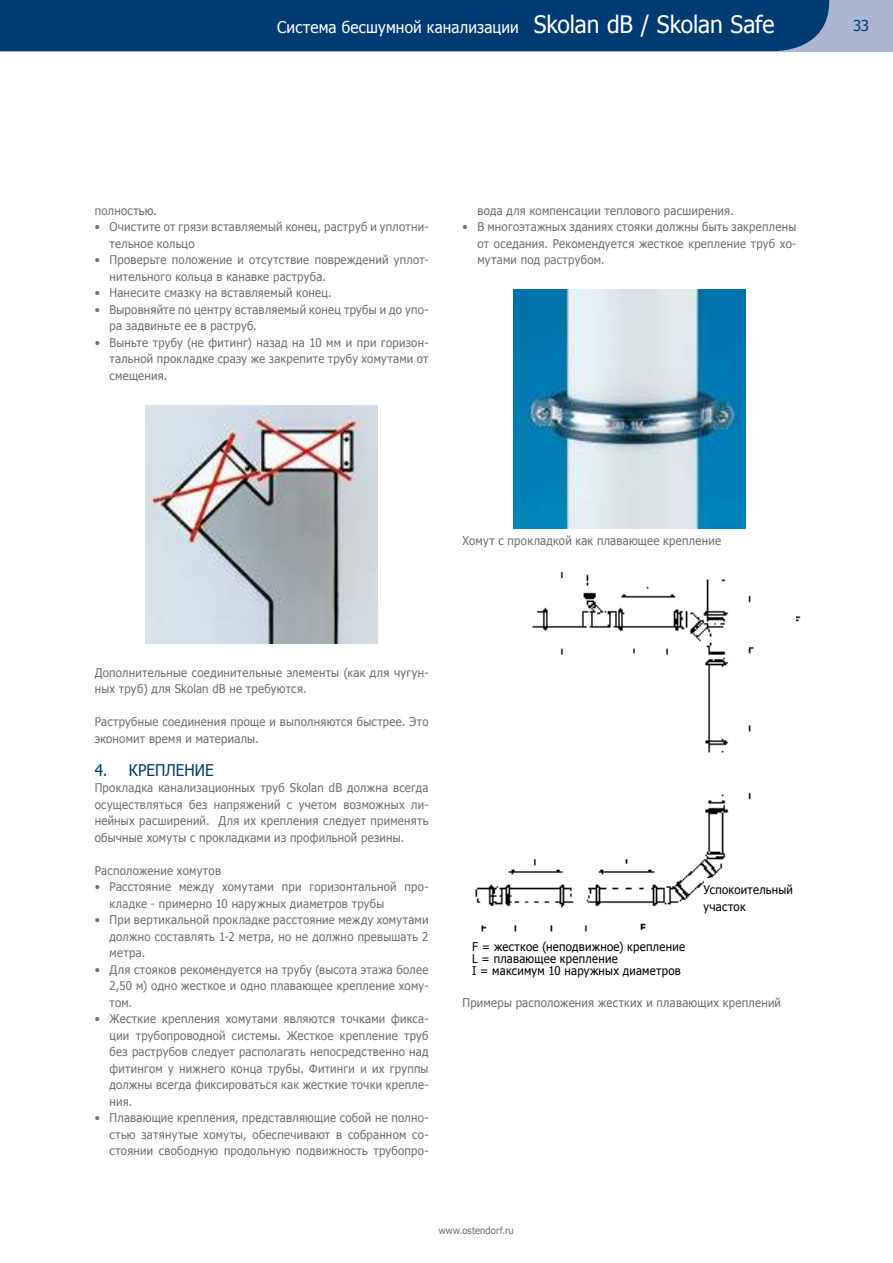
<style>
.page{position:relative;width:893px;height:1263px;background:#fff}
.page>*{position:absolute;margin:0;border:0;box-sizing:border-box;transform-origin:0 0}
.t1{font:16.2px "Tahoma";letter-spacing:.01em;color:#fff;scale:.95 1}
.t2{font:16.2px "Tahoma";color:#003b73;scale:.95 1}
.t3{font:15px "Tahoma";color:#003b73}
.t4{font:12px/16.5px "Tahoma";letter-spacing:.025em;color:#6f6f6e;text-align:justify;scale:.95 1}
.t5{font:12px/12px "Tahoma";letter-spacing:.025em;color:#000;scale:.95 1}
.t6{font:9.75px "Tahoma";letter-spacing:.02em;color:#6f6f6e;scale:.95 1}
.s1{font-size:24px}
</style>
<div class="page">
<img style="left:796px;top:616px;width:5px;height:6px">
<img style="left:146px;top:405px;width:232px;height:239px">
<img style="left:513px;top:289px;width:232px;height:239px">
<img style="left:475px;top:571px;width:279px;height:361px">
<div style="left:703px;top:878px;width:97px;height:40px;background:#fff"></div>
<div style="left:0;top:0;width:893px;height:51px;background:#acb5d2"></div>
<div style="left:0;top:0;width:829px;height:51px;background:#003b73"></div>
<h1 class="t1" style="left:277px;top:16px;width:525px">Система бесшумной канализации <span class="s1">Skolan dB / Skolan Safe</span></h1>
<p class="t3" style="left:853px;top:16px;width:18px">33</p>
<p class="t4" style="left:95px;top:202px;width:67px">полностью.</p>
<p class="t4" style="left:110px;top:218px;width:337px;text-indent:-15px">• Очистите от грязи вставляемый конец, раструб и уплотни&shy;тельное кольцо</p>
<p class="t4" style="left:110px;top:251px;width:337px;text-indent:-15px">• Проверьте положение и отсутствие повреждений уплот&shy;нительного кольца в канавке раструба.</p>
<p class="t4" style="left:95px;top:284px;width:251px">• Нанесите смазку на вставляемый конец.</p>
<p class="t4" style="left:110px;top:301px;width:337px;text-indent:-15px">• Выровняйте по центру вставляемый конец трубы и до упо&shy;ра задвиньте ее в раструб.</p>
<p class="t4" style="left:110px;top:334px;width:337px;text-indent:-15px">• Выньте трубу (не фитинг) назад на 10 мм и при горизон&shy;тальной прокладке сразу же закрепите трубу хомутами от смещения.</p>
<p class="t4" style="left:477px;top:202px;width:271px">вода для компенсации теплового расширения.</p>
<p class="t4" style="left:477px;top:218px;width:337px;text-indent:-15px">• В многоэтажных зданиях стояки должны быть закреплены от оседания. Рекомендуется жесткое крепление труб хо&shy;мутами под раструбом.</p>
<p class="t4" style="left:463px;top:532px;width:274px">Хомут с прокладкой как плавающее крепление</p>
<p class="t4" style="left:95px;top:664px;width:353px">Дополнительные соединительные элементы (как для чугун&shy;ных труб) для Skolan dB не требуются.</p>
<p class="t4" style="left:95px;top:713px;width:353px">Раструбные соединения проще и выполняются быстрее. Это экономит время и материалы.</p>
<h1 class="t2" style="left:95px;top:759px;width:127px">4. КРЕПЛЕНИЕ</h1>
<p class="t4" style="left:95px;top:779px;width:353px">Прокладка канализационных труб Skolan dB должна всегда осуществляться без напряжений с учетом возможных ли&shy;нейных расширений. Для их крепления следует применять обычные хомуты с прокладками из профильной резины.</p>
<p class="t4" style="left:95px;top:862px;width:134px">Расположение хомутов</p>
<p class="t4" style="left:110px;top:878px;width:337px;text-indent:-15px">• Расстояние между хомутами при горизонтальной про&shy;кладке - примерно 10 наружных диаметров трубы</p>
<p class="t4" style="left:110px;top:911px;width:337px;text-indent:-15px">• При вертикальной прокладке расстояние между хомутами должно составлять 1-2 метра, но не должно превышать 2 метра.</p>
<p class="t4" style="left:110px;top:961px;width:337px;text-indent:-15px">• Для стояков рекомендуется на трубу (высота этажа более 2,50 м) одно жесткое и одно плавающее крепление хому&shy;том.</p>
<p class="t4" style="left:110px;top:1010px;width:337px;text-indent:-15px">• Жесткие крепления хомутами являются точками фикса&shy;ции трубопроводной системы. Жесткое крепление труб без раструбов следует располагать непосредственно над фитингом у нижнего конца трубы. Фитинги и их группы должны всегда фиксироваться как жесткие точки крепле&shy;ния.</p>
<p class="t4" style="left:110px;top:1109px;width:337px;text-indent:-15px">• Плавающие крепления, представляющие собой не полно&shy;стью затянутые хомуты, обеспечивают в собранном со&shy;стоянии свободную продольную подвижность трубопро-</p>
<p class="t5" style="left:472px;top:940px;width:226px">F = жесткое (неподвижное) крепление<br>L = плавающее крепление<br>I = максимум 10 наружных диаметров</p>
<p class="t5" style="left:703px;top:881px;width:96px;line-height:16.5px">Успокоительный участок</p>
<p class="t4" style="left:463px;top:994px;width:337px">Примеры расположения жестких и плавающих креплений</p>
<p class="t6" style="left:439px;top:1226px;width:81px">www.ostendorf.ru</p>
</div>
